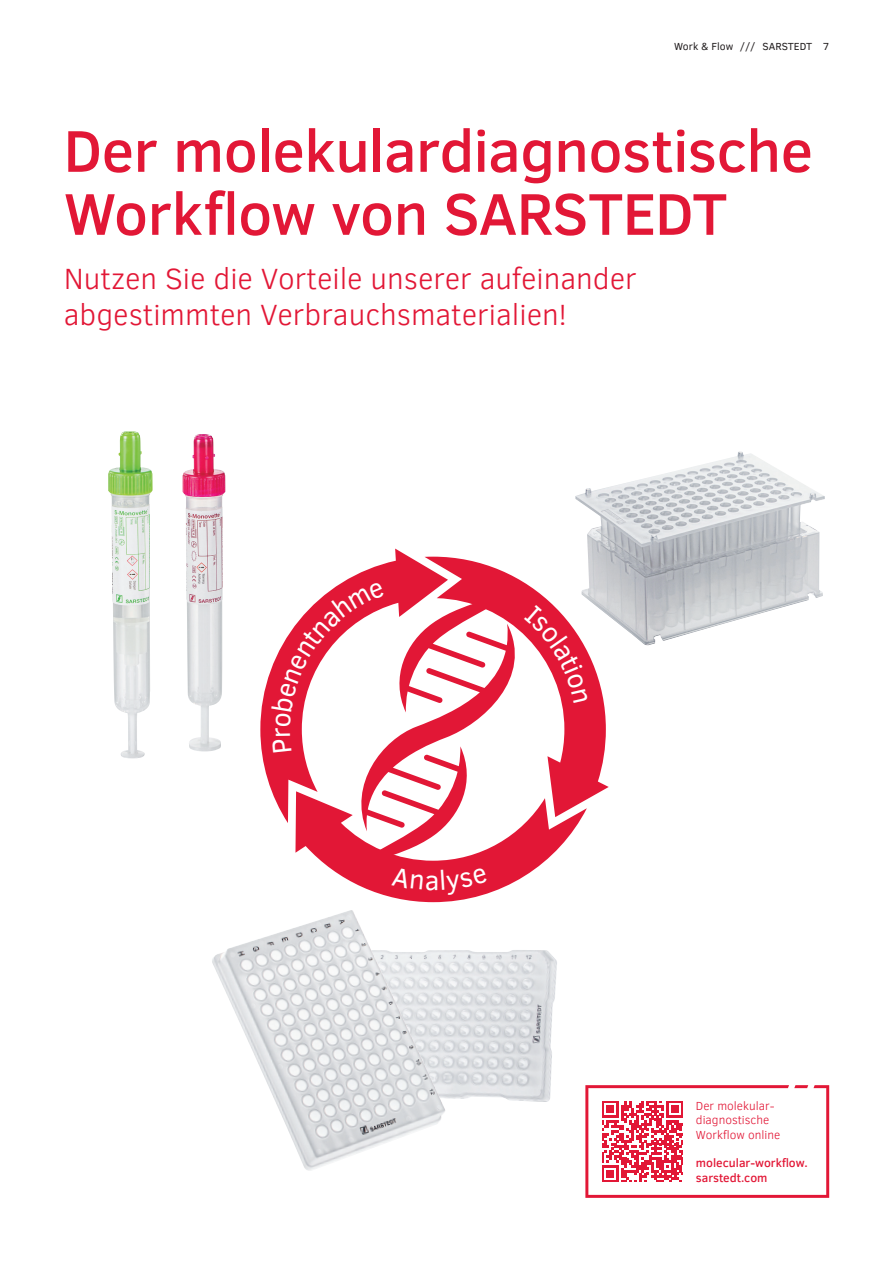
<style>
.page{position:relative;width:893px;height:1263px;background:#fff}
.page>*{position:absolute;margin:0;border:0;box-sizing:border-box;transform-origin:0 0}
.t1{font:500 60px/63px "Clear Sans";letter-spacing:-.01em;color:#e21736}
.t2{font:300 30px/36px "Clear Sans";color:#e21736}
.t3{font:300 12px/14.4px "Clear Sans";color:#e21736}
.t4{font:500 12px/14.4px "Clear Sans";color:#e21736}
.t5{font:10.5px "Clear Sans";color:#231f20}
</style>
<div class="page">
<svg style="left:585px;top:1085px;width:244px;height:113px"></svg>
<img style="left:446px;top:950px;width:111px;height:152px">
<img style="left:212px;top:910px;width:234px;height:261px">
<img style="left:183px;top:434px;width:42px;height:317px">
<img style="left:108px;top:431px;width:45px;height:327px">
<img style="left:575px;top:451px;width:250px;height:195px">
<svg style="left:260px;top:549px;width:183px;height:240px"></svg>
<svg style="left:425px;top:557px;width:184px;height:242px"></svg>
<svg style="left:271px;top:581px;width:317px;height:321px"></svg>
<p class="t5" style="left:674px;top:39px;width:156px">Work &amp; Flow /// SARSTEDT 7</p>
<h1 class="t1" style="left:64px;top:118px;width:751px">Der molekulardiagnostische<br>Workflow von SARSTEDT</h1>
<p class="t2" style="left:64px;top:260px;width:575px">Nutzen Sie die Vorteile unserer aufeinander abgestimmten Verbrauchsmaterialien!</p>
<p class="t3" style="left:696px;top:1098px;width:86px">Der molekular&shy;diagnostische<br>Workflow online</p>
<p class="t4" style="left:696px;top:1156px;width:113px">molecular-workflow. sarstedt.com</p>
</div>
